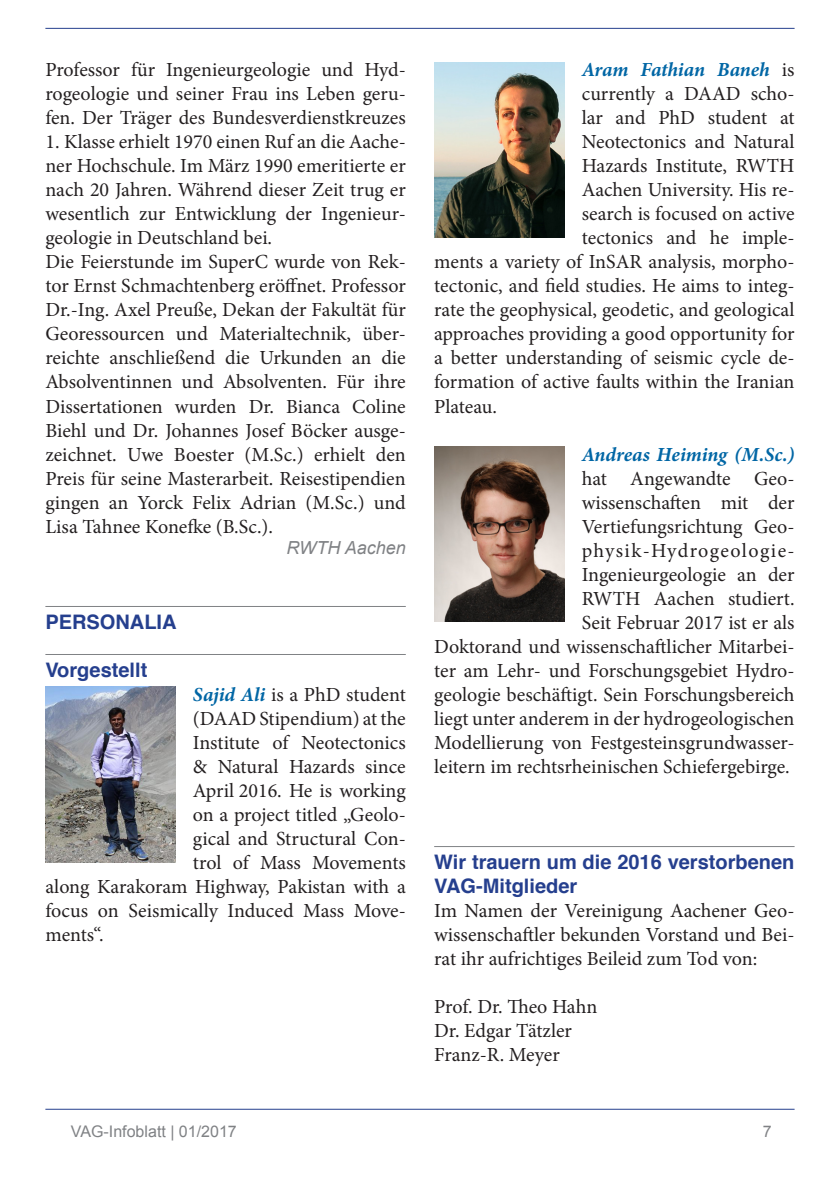
<style>
.page{position:relative;width:840px;height:1191px;background:#fff}
.page>*{position:absolute;margin:0;border:0;box-sizing:border-box;transform-origin:0 0}
.t1{font:20px/24px "Minion Pro";color:#231f20;text-align:justify}
.Headline{font:700 20px/24px "Helvetica";color:#253f8e}
.t2{font:italic 700 20px "Minion Pro";letter-spacing:-.01em;color:#0166a5}
.Author_Text{font:italic 18px "Arial";color:#808285}
.t3{font:16px "Arial";color:#808285}
.s1{font-weight:700;font-style:italic;color:#0166a5}
.s2{font-weight:400;font-style:normal;color:#231f20}
</style>
<div class="page">
<hr style="left:45px;top:28px;width:749px;height:1px;background:#253f8e">
<hr style="left:45px;top:1108px;width:749px;height:1px;background:#253f8e">
<hr style="left:45px;top:606px;width:360px;height:1px;background:#808285">
<hr style="left:45px;top:654px;width:360px;height:1px;background:#808285">
<hr style="left:434px;top:846px;width:360px;height:1px;background:#808285">
<img style="left:45px;top:687px;width:131px;height:175px">
<img style="left:434px;top:62px;width:130px;height:176px">
<img style="left:434px;top:446px;width:130px;height:176px">
<p class="t1" style="left:45px;top:58px;width:362px">Professor für Ingenieurgeologie und Hyd&shy;rogeologie und seiner Frau ins Leben geru&shy;fen. Der Träger des Bundesverdienstkreuzes</p>
<p class="t1" style="left:45px;top:130px;width:362px">1. Klasse erhielt 1970 einen Ruf an die Aache&shy;ner Hochschule. Im März 1990 emeritierte er nach 20 Jahren. Während dieser Zeit trug er wesentlich zur Entwicklung der Ingenieur&shy;geologie in Deutschland bei.</p>
<p class="t1" style="left:45px;top:250px;width:362px">Die Feierstunde im SuperC wurde von Rek&shy;tor Ernst Schmachtenberg eröffnet. Professor Dr.-Ing. Axel Preuße, Dekan der Fakultät für Georessourcen und Materialtechnik, über&shy;reichte anschließend die Urkunden an die Absolventinnen und Absolventen. Für ihre Dissertationen wurden Dr. Bianca Coline Biehl und Dr. Johannes Josef Böcker ausge&shy;zeichnet. Uwe Boester (M.Sc.) erhielt den Preis für seine Masterarbeit. Reisestipendien gingen an Yorck Felix Adrian (M.Sc.) und Lisa Tahnee Konefke (B.Sc.).</p>
<p class="Author_Text" style="left:286px;top:536px;width:121px">RWTH Aachen</p>
<p class="Headline" style="left:45px;top:610px;width:133px">PERSONALIA</p>
<p class="Headline" style="left:45px;top:658px;width:103px">Vorgestellt</p>
<p class="t1" style="left:193px;top:682px;width:214px"><span class="s1">Sajid Ali</span> is a PhD student</p>
<p class="t1" style="left:193px;top:706px;width:214px">(DAAD Stipendium) at the</p>
<p class="t1" style="left:193px;top:730px;width:214px">Institute of Neotectonics</p>
<p class="t1" style="left:193px;top:754px;width:214px">&amp; Natural Hazards since</p>
<p class="t1" style="left:193px;top:778px;width:214px">April 2016. He is working</p>
<p class="t1" style="left:193px;top:802px;width:214px">on a project titled „Geolo-</p>
<p class="t1" style="left:193px;top:826px;width:214px">gical and Structural Con-</p>
<p class="t1" style="left:193px;top:850px;width:214px">trol of Mass Movements</p>
<p class="t1" style="left:45px;top:874px;width:361px">along Karakoram Highway, Pakistan with a</p>
<p class="t1" style="left:45px;top:898px;width:362px">focus on Seismically Induced Mass Move-</p>
<p class="t1" style="left:45px;top:922px;width:60px">ments“.</p>
<p class="t2" style="left:581px;top:56px;width:214px">Aram Fathian Baneh <span class="s2">is</span></p>
<p class="t1" style="left:581px;top:82px;width:214px">currently a DAAD scho-</p>
<p class="t1" style="left:581px;top:106px;width:214px">lar and PhD student at</p>
<p class="t1" style="left:581px;top:130px;width:214px">Neotectonics and Natural</p>
<p class="t1" style="left:581px;top:154px;width:214px">Hazards Institute, RWTH</p>
<p class="t1" style="left:581px;top:178px;width:214px">Aachen University. His re-</p>
<p class="t1" style="left:581px;top:202px;width:214px">search is focused on active</p>
<p class="t1" style="left:581px;top:226px;width:214px">tectonics and he imple-</p>
<p class="t1" style="left:434px;top:250px;width:362px">ments a variety of InSAR analysis, morpho-</p>
<p class="t1" style="left:434px;top:274px;width:362px">tectonic, and field studies. He aims to integ-</p>
<p class="t1" style="left:434px;top:298px;width:361px">rate the geophysical, geodetic, and geological</p>
<p class="t1" style="left:434px;top:322px;width:361px">approaches providing a good opportunity for</p>
<p class="t1" style="left:434px;top:346px;width:362px">a better understanding of seismic cycle de-</p>
<p class="t1" style="left:434px;top:370px;width:361px">formation of active faults within the Iranian</p>
<p class="t1" style="left:434px;top:394px;width:64px">Plateau.</p>
<p class="t1" style="left:434px;top:442px;width:362px;text-align:right"><span class="s1">Andreas Heiming (M.Sc.)<br></span>hat Angewandte Geo-<br>wissenschaften mit der Vertiefungsrichtung Geo&shy;physik-Hydrogeologie-Ingenieurgeologie an der<br>RWTH Aachen studiert.<br>Seit Februar 2017 ist er als<br>Doktorand und wissenschaftlicher Mitarbei&shy;ter am Lehr- und Forschungsgebiet Hydro&shy;geologie beschäftigt. Sein Forschungsbereich liegt unter anderem in der hydrogeologischen Modellierung von Festgesteinsgrundwasser&shy;leitern im rechtsrheinischen Schiefergebirge.</p>
<p class="Headline" style="left:434px;top:850px;width:361px">Wir trauern um die 2016 verstorbenen<br>VAG-Mitglieder</p>
<p class="t1" style="left:434px;top:898px;width:362px">Im Namen der Vereinigung Aachener Geo&shy;wissenschaftler bekunden Vorstand und Bei&shy;rat ihr aufrichtiges Beileid zum Tod von:</p>
<p class="t1" style="left:434px;top:994px;width:165px">Prof. Dr. Theo Hahn</p>
<p class="t1" style="left:434px;top:1018px;width:139px">Dr. Edgar Tätzler</p>
<p class="t1" style="left:434px;top:1042px;width:127px">Franz-R. Meyer</p>
<p class="t3" style="left:71px;top:1120px;width:167px">VAG-Infoblatt | 01/2017</p>
<p class="t3" style="left:762px;top:1120px;width:10px">7</p>
</div>
